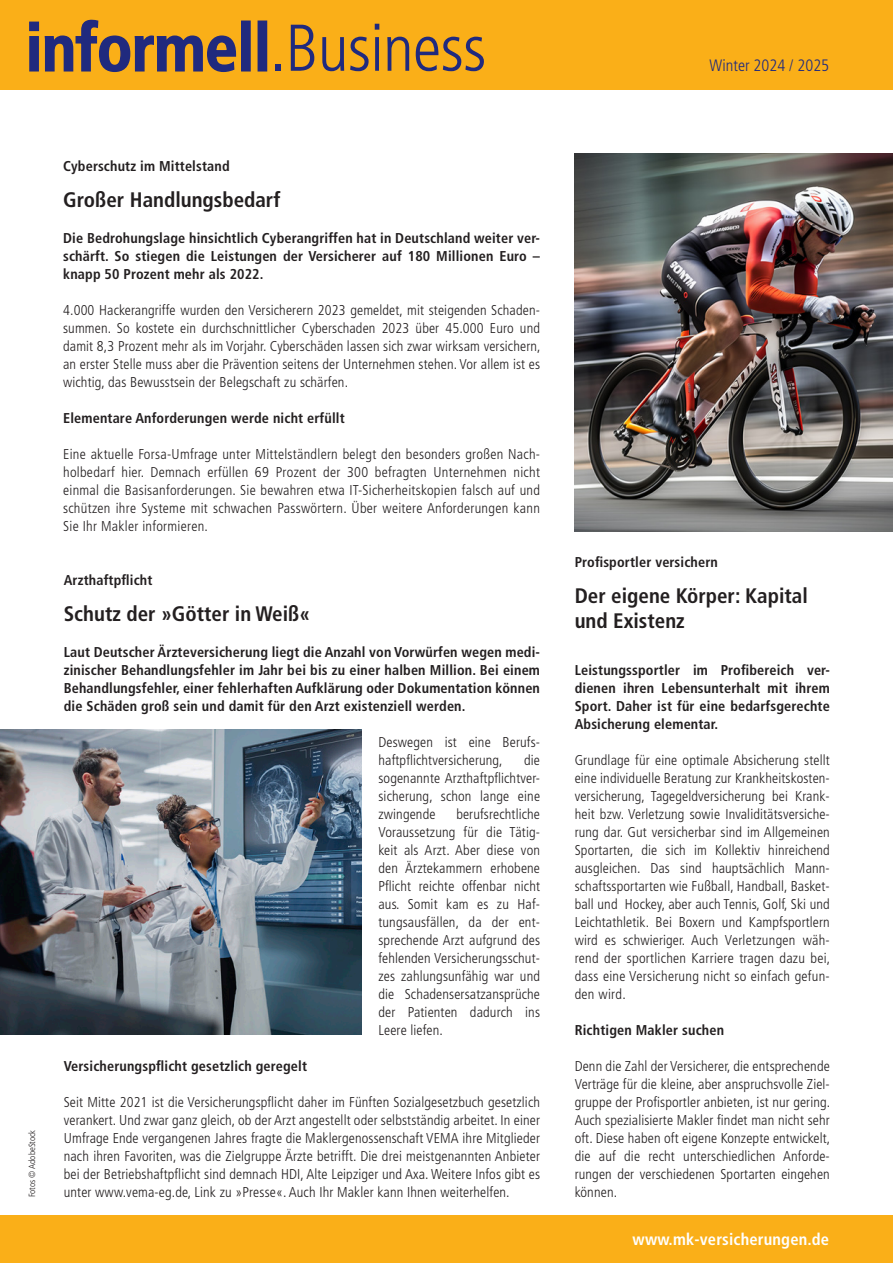
<style>
.page{position:relative;width:893px;height:1263px;background:#fff}
.page>*{position:absolute;margin:0;border:0;box-sizing:border-box;transform-origin:0 0}
.t1{font:700 condensed 66px "Frutiger LT Std";letter-spacing:-.01em;color:#202a7e}
.head{font:700 condensed 21px/25.2px "Frutiger LT Std";color:#231f20}
.t2{font:700 condensed 16.5px "Frutiger LT Std";letter-spacing:.01em;color:#fff}
.t3{font:300 condensed 16.5px "Frutiger LT Std";color:#202a7e}
.copy{font:300 condensed 14.25px/18px "Frutiger LT Std";letter-spacing:.01em;color:#231f20;text-align:justify}
.intro{font:700 condensed 14.25px/18px "Frutiger LT Std";letter-spacing:.01em;color:#231f20;text-align:justify}
.t4{font:300 condensed 9px "Frutiger LT Std";color:#231f20}
.s1{font-weight:300}
</style>
<div class="page">
<div style="left:0;top:0;width:893px;height:89px;background:#faaf18"></div>
<svg style="left:29px;top:19px;width:208px;height:53px"></svg>
<div style="left:241px;top:21px;width:10px;height:51px;border:2px solid #202a7e"></div>
<div style="left:258px;top:21px;width:9px;height:51px;border:2px solid #202a7e"></div>
<img style="left:0;top:729px;width:361px;height:306px">
<img style="left:575px;top:153px;width:318px;height:378px">
<div style="left:0;top:1215px;width:893px;height:48px;background:#faaf18"></div>
<h1 class="t1" style="left:26px;top:9px;width:462px">informell<span class="s1">.Business</span></h1>
<p class="t3" style="left:710px;top:56px;width:121px">Winter 2024 / 2025</p>
<p class="t4" style="left:27px;top:1197px;width:69px;rotate:-90deg">Fotos © AdobeStock</p>
<p class="intro" style="left:63px;top:157px;width:168px">Cyberschutz im Mittelstand</p>
<h2 class="head" style="left:63px;top:187px;width:219px">Großer Handlungsbedarf</h2>
<p class="intro" style="left:63px;top:229px;width:478px">Die Bedrohungslage hinsichtlich Cyberangriffen hat in Deutschland weiter ver&shy;schärft. So stiegen die Leistungen der Versicherer auf 180 Millionen Euro – knapp 50 Prozent mehr als 2022.</p>
<p class="copy" style="left:63px;top:301px;width:479px">4.000 Hackerangriffe wurden den Versicherern 2023 gemeldet, mit steigenden Schaden&shy;summen. So kostete ein durchschnittlicher Cyberschaden 2023 über 45.000 Euro und damit 8,3 Prozent mehr als im Vorjahr. Cyberschäden lassen sich zwar wirksam versichern, an erster Stelle muss aber die Prävention seitens der Unternehmen stehen. Vor allem ist es wichtig, das Bewusstsein der Belegschaft zu schärfen.</p>
<p class="intro" style="left:63px;top:409px;width:283px">Elementare Anforderungen werde nicht erfüllt</p>
<p class="copy" style="left:63px;top:445px;width:478px">Eine aktuelle Forsa-Umfrage unter Mittelständlern belegt den besonders großen Nach&shy;holbedarf hier. Demnach erfüllen 69 Prozent der 300 befragten Unternehmen nicht einmal die Basisanforderungen. Sie bewahren etwa IT-Sicherheitskopien falsch auf und schützen ihre Systeme mit schwachen Passwörtern. Über weitere Anforderungen kann Sie Ihr Makler informieren.</p>
<p class="intro" style="left:64px;top:571px;width:90px">Arzthaftpflicht</p>
<p class="head" style="left:64px;top:601px;width:248px">Schutz der »Götter in Weiß«</p>
<p class="intro" style="left:64px;top:643px;width:478px">Laut Deutscher Ärzteversicherung liegt die Anzahl von Vorwürfen wegen medi&shy;zinischer Behandlungsfehler im Jahr bei bis zu einer halben Million. Bei einem Behandlungsfehler, einer fehlerhaften Aufklärung oder Dokumentation können die Schäden groß sein und damit für den Arzt existenziell werden.</p>
<p class="copy" style="left:378px;top:733px;width:163px">Deswegen ist eine Berufs&shy;haftpflichtversicherung,</p>
<p class="copy" style="left:378px;top:751px;width:163px;text-indent:146px">die sogenannte Arzthaftpflichtver&shy;sicherung, schon lange eine zwingende</p>
<p class="copy" style="left:378px;top:805px;width:163px;text-indent:78px">berufsrechtliche Voraussetzung für die Tätig&shy;keit als Arzt. Aber diese von den Ärztekammern erhobene Pflicht reichte offenbar nicht aus. Somit kam es zu Haf&shy;tungsausfällen, da der ent&shy;sprechende Arzt aufgrund des fehlenden Versicherungsschut&shy;zes zahlungsunfähig war und die Schadensersatzansprüche der Patienten dadurch ins Leere liefen.</p>
<p class="intro" style="left:64px;top:1057px;width:245px">Versicherungspflicht gesetzlich geregelt</p>
<p class="copy" style="left:64px;top:1093px;width:478px">Seit Mitte 2021 ist die Versicherungspflicht daher im Fünften Sozialgesetzbuch gesetzlich verankert. Und zwar ganz gleich, ob der Arzt angestellt oder selbstständig arbeitet. In einer Umfrage Ende vergangenen Jahres fragte die Maklergenossenschaft VEMA ihre Mitglieder nach ihren Favoriten, was die Zielgruppe Ärzte betrifft. Die drei meistgenannten Anbieter bei der Betriebshaftpflicht sind demnach HDI, Alte Leipziger und Axa. Weitere Infos gibt es unter www.vema-eg.de, Link zu »Presse«. Auch Ihr Makler kann Ihnen weiterhelfen.</p>
<p class="intro" style="left:575px;top:553px;width:145px">Profisportler versichern</p>
<h2 class="head" style="left:575px;top:583px;width:235px">Der eigene Körper: Kapital und Existenz</h2>
<p class="intro" style="left:575px;top:661px;width:257px">Leistungssportler im Profibereich ver&shy;dienen ihren Lebensunterhalt mit ihrem Sport. Daher ist für eine bedarfsgerechte Absicherung elementar.</p>
<p class="copy" style="left:575px;top:751px;width:257px">Grundlage für eine optimale Absicherung stellt eine individuelle Beratung zur Krankheitskosten&shy;versicherung, Tagegeldversicherung bei Krank&shy;heit bzw. Verletzung sowie Invaliditätsversiche&shy;rung dar. Gut versicherbar sind im Allgemeinen Sportarten, die sich im Kollektiv hinreichend ausgleichen. Das sind hauptsächlich Mann&shy;schaftssportarten wie Fußball, Handball, Basket&shy;ball und Hockey, aber auch Tennis, Golf, Ski und Leichtathletik. Bei Boxern und Kampfsportlern wird es schwieriger. Auch Verletzungen wäh&shy;rend der sportlichen Karriere tragen dazu bei, dass eine Versicherung nicht so einfach gefun&shy;den wird.</p>
<p class="intro" style="left:575px;top:1021px;width:151px">Richtigen Makler suchen</p>
<p class="copy" style="left:575px;top:1057px;width:257px">Denn die Zahl der Versicherer, die entsprechende Verträge für die kleine, aber anspruchsvolle Ziel&shy;gruppe der Profisportler anbieten, ist nur gering.<br>Auch spezialisierte Makler findet man nicht sehr oft. Diese haben oft eigene Konzepte entwickelt, die auf die recht unterschiedlichen Anforde&shy;rungen der verschiedenen Sportarten eingehen können.</p>
<p class="t2" style="left:633px;top:1230px;width:198px">www.mk-versicherungen.de</p>
<p class="t2" style="left:740px;top:1230px;width:69px">www.URL</p>
</div>
